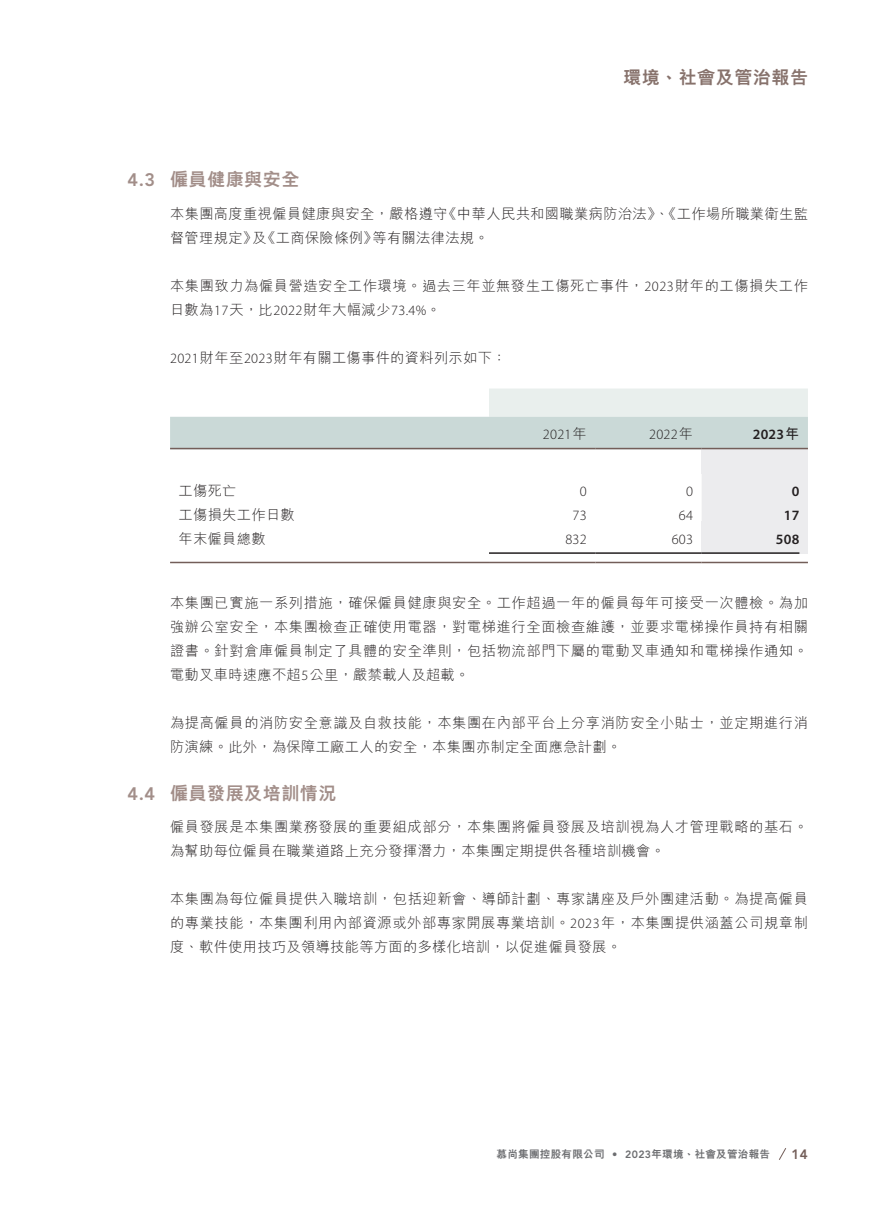
<style>
.page{position:relative;width:893px;height:1212px;background:#fff}
.page>*{position:absolute;margin:0;border:0;box-sizing:border-box;transform-origin:0 0}
.t1{font:800 18px "M Hei HK";letter-spacing:.03em;color:#a28e89}
.t2{font:800 18px "M Hei HK";letter-spacing:.03em;color:#87726c}
.t3{font:800 18px "Avenir LT Std";color:#a28e89}
.t4{font:300 14.25px/24px "M Hei HK";letter-spacing:.025em;color:#231f20}
.t5{font:300 14.25px "Myriad Pro";letter-spacing:.02em;color:#231f20}
.t6{font:600 14.25px "Myriad Pro";letter-spacing:.02em;color:#231f20}
.t7{font:800 13.5px "Avenir LT Std";color:#735e59}
.t8{font:800 10.5px "M Hei HK";letter-spacing:.03em;color:#6c6d70}
.t9{font:800 10.5px "Avenir LT Std";color:#6c6d70}
.s1{font-family:"Myriad Pro"}
.s2{font-family:"M Hei HK"}
.s3{font-family:"M Hei HK";font-weight:700}
.s4{font-family:"Avenir LT Std"}
</style>
<div class="page">
<svg style="left:779px;top:1148px;width:7px;height:12px"></svg>
<svg style="left:170px;top:388px;width:638px;height:60px"></svg>
<div style="left:702px;top:449px;width:106px;height:24px;background:#ececee"></div>
<div style="left:702px;top:473px;width:106px;height:48px;background:#ececee"></div>
<div style="left:702px;top:521px;width:106px;height:24px;background:#ececee"></div>
<div style="left:702px;top:545px;width:106px;height:9px;background:#ececee"></div>
<hr style="left:170px;top:562px;width:319px;height:1px;background:#735e59">
<hr style="left:489px;top:562px;width:106px;height:1px;background:#735e59">
<hr style="left:595px;top:562px;width:107px;height:1px;background:#735e59">
<hr style="left:702px;top:562px;width:106px;height:1px;background:#735e59">
<hr style="left:170px;top:448px;width:319px;height:1px;background:#735e59">
<hr style="left:489px;top:448px;width:106px;height:1px;background:#735e59">
<hr style="left:595px;top:448px;width:107px;height:1px;background:#735e59">
<hr style="left:702px;top:448px;width:106px;height:1px;background:#735e59">
<hr style="left:489px;top:552px;width:106px;height:2px;background:#231f20">
<hr style="left:595px;top:552px;width:107px;height:2px;background:#231f20">
<hr style="left:702px;top:552px;width:97px;height:2px;background:#231f20">
<p class="t2" style="left:623px;top:68px;width:186px">環境、社會及管治報告</p>
<p class="t3" style="left:128px;top:169px;width:29px">4.3</p>
<p class="t1" style="left:170px;top:170px;width:131px">僱員健康與安全</p>
<p class="t4" style="left:372px;top:201px;width:118px;text-indent:-202px">本集團高度重視僱員健康與安全，嚴格遵守<br>等有關法律法規。</p>
<p class="t4" style="left:443px;top:201px;width:367px">《中華人民共和國職業病防治法》、《工作場所職業衛生監</p>
<p class="t4" style="left:170px;top:225px;width:209px">督管理規定》《工商保險條例》</p>
<p class="t4" style="left:252px;top:225px;width:16px">及</p>
<p class="t4" style="left:170px;top:273px;width:639px">本集團致力為僱員營造安全工作環境。過去三年並無發生工傷死亡事件，<span class="s1">2023</span>財年的工傷損失工作日數為<span class="s1">17</span>天，比<span class="s1">2022</span>財年大幅減少<span class="s1">73.4%</span>。</p>
<p class="t4" style="left:170px;top:345px;width:338px"><span class="s1">2021</span>財年至<span class="s1">2023</span>財年有關工傷事件的資料列示如下：</p>
<p class="t5" style="left:543px;top:426px;width:46px">2021<span class="s2">年</span></p>
<p class="t5" style="left:649px;top:426px;width:46px">2022<span class="s2">年</span></p>
<p class="t6" style="left:753px;top:425px;width:48px">2023<span class="s3">年</span></p>
<p class="t4" style="left:179px;top:478px;width:59px">工傷死亡</p>
<p class="t5" style="left:580px;top:483px;width:8px">0</p>
<p class="t5" style="left:686px;top:483px;width:8px">0</p>
<p class="t6" style="left:792px;top:482px;width:9px">0</p>
<p class="t4" style="left:179px;top:502px;width:118px">工傷損失工作日數</p>
<p class="t5" style="left:573px;top:507px;width:16px">73</p>
<p class="t5" style="left:679px;top:507px;width:16px">64</p>
<p class="t6" style="left:784px;top:506px;width:17px">17</p>
<p class="t4" style="left:179px;top:526px;width:89px">年末僱員總數</p>
<p class="t5" style="left:565px;top:531px;width:23px">832</p>
<p class="t5" style="left:672px;top:531px;width:23px">603</p>
<p class="t6" style="left:776px;top:530px;width:25px">508</p>
<p class="t3" style="left:128px;top:783px;width:29px">4.4</p>
<p class="t4" style="left:170px;top:590px;width:639px;text-align:justify">本集團已實施一系列措施，確保僱員健康與安全。工作超過一年的僱員每年可接受一次體檢。為加強辦公室安全，本集團檢查正確使用電器，對電梯進行全面檢查維護，並要求電梯操作員持有相關證書。針對倉庫僱員制定了具體的安全準則，包括物流部門下屬的電動叉車通知和電梯操作通知。電動叉車時速應不超<span class="s1">5</span>公里，嚴禁載人及超載。</p>
<p class="t4" style="left:170px;top:710px;width:639px">為提高僱員的消防安全意識及自救技能，本集團在內部平台上分享消防安全小貼士，並定期進行消防演練。此外，為保障工廠工人的安全，本集團亦制定全面應急計劃。</p>
<p class="t1" style="left:170px;top:784px;width:168px">僱員發展及培訓情況</p>
<p class="t4" style="left:170px;top:815px;width:639px">僱員發展是本集團業務發展的重要組成部分，本集團將僱員發展及培訓視為人才管理戰略的基石。為幫助每位僱員在職業道路上充分發揮潛力，本集團定期提供各種培訓機會。</p>
<p class="t4" style="left:170px;top:887px;width:639px;text-align:justify">本集團為每位僱員提供入職培訓，包括迎新會、導師計劃、專家講座及戶外團建活動。為提高僱員的專業技能，本集團利用內部資源或外部專家開展專業培訓。<span class="s1">2023</span>年，本集團提供涵蓋公司規章制度、軟件使用技巧及領導技能等方面的多樣化培訓，以促進僱員發展。</p>
<p class="t8" style="left:497px;top:1149px;width:109px">慕尚集團控股有限公司</p>
<p class="t9" style="left:612px;top:1148px;width:7px">•</p>
<p class="t8" style="left:625px;top:1149px;width:146px"><span class="s4">2023</span>年環境、社會及管治報告</p>
<p class="t7" style="left:791px;top:1146px;width:18px">14</p>
</div>
